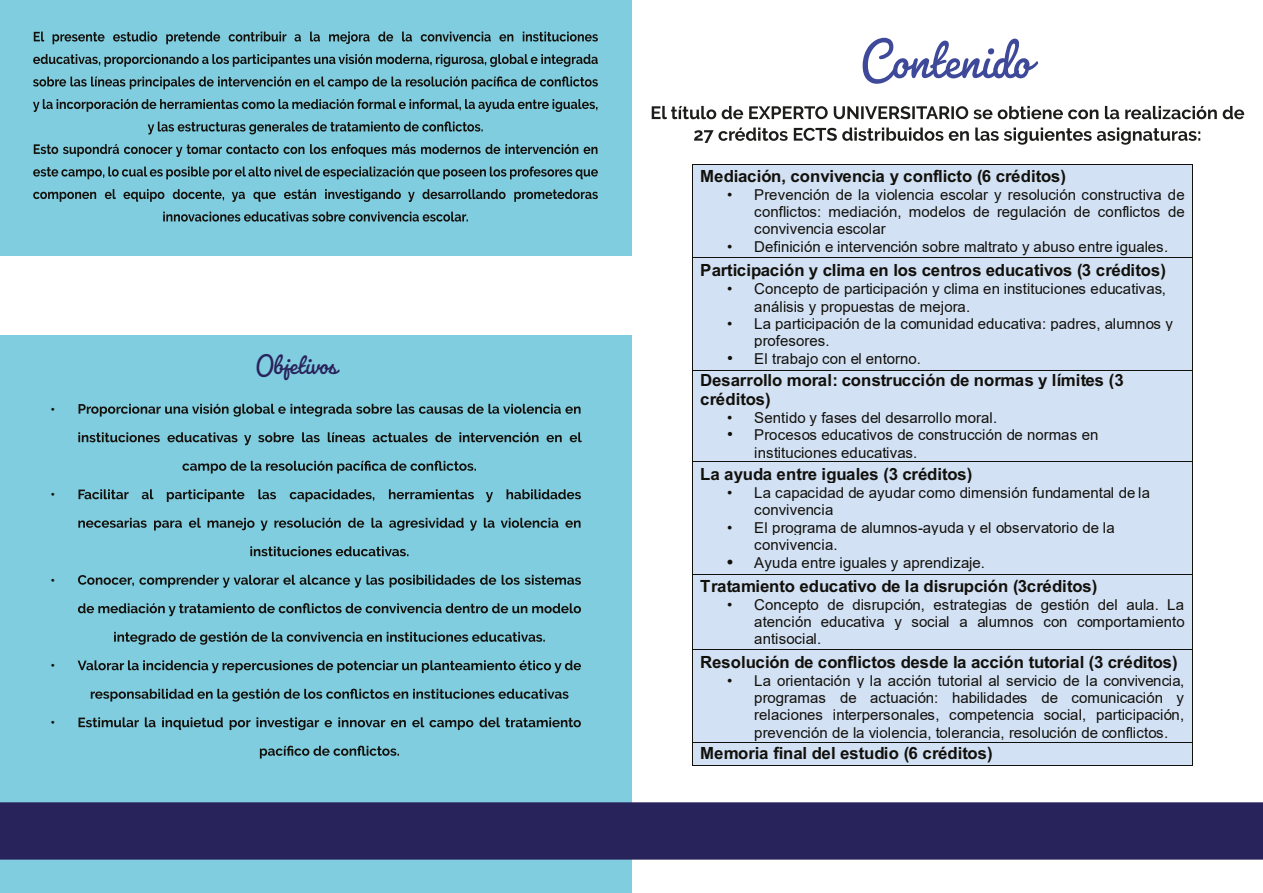
<style>
.page{position:relative;width:1263px;height:893px;background:#fff}
.page>*{position:absolute;margin:0;border:0;box-sizing:border-box;transform-origin:0 0}
.t1{font:60px "Pacifico";color:#3e4999;scale:.92 1}
.t2{font:30px "Pacifico";color:#29235c;scale:.92 1}
.t3{font:700 16.8px/19.2px "Arial";letter-spacing:-.005em;color:#12100b}
.t4{font:15px/17.4px "Arial";letter-spacing:.005em;color:#12100b}
.t5{font:700 13.5px "Raleway";color:#13110c}
.s1{font-size:16.8px}
.s2{font-weight:700;font-size:16.8px}
</style>
<div class="page">
<div style="left:0;top:0;width:631px;height:893px;background:#81cde0"></div>
<div style="left:0;top:257px;width:661px;height:78px;background:#fff"></div>
<svg style="left:79px;top:404px;width:501px;height:13px"></svg>
<svg style="left:78px;top:432px;width:504px;height:13px"></svg>
<svg style="left:182px;top:461px;width:294px;height:12px"></svg>
<svg style="left:79px;top:489px;width:502px;height:13px"></svg>
<svg style="left:78px;top:518px;width:502px;height:13px"></svg>
<svg style="left:250px;top:546px;width:158px;height:10px"></svg>
<svg style="left:78px;top:575px;width:503px;height:13px"></svg>
<svg style="left:78px;top:603px;width:503px;height:13px"></svg>
<svg style="left:114px;top:632px;width:431px;height:13px"></svg>
<svg style="left:78px;top:660px;width:503px;height:13px"></svg>
<svg style="left:91px;top:689px;width:477px;height:13px"></svg>
<svg style="left:79px;top:717px;width:502px;height:13px"></svg>
<svg style="left:260px;top:746px;width:139px;height:12px"></svg>
<div style="left:0;top:802px;width:1263px;height:58px;background:#29235c"></div>
<svg style="left:652px;top:106px;width:592px;height:13px"></svg>
<svg style="left:694px;top:128px;width:506px;height:17px"></svg>
<svg style="left:34px;top:32px;width:564px;height:12px"></svg>
<svg style="left:33px;top:54px;width:565px;height:13px"></svg>
<svg style="left:33px;top:76px;width:565px;height:13px"></svg>
<svg style="left:33px;top:99px;width:564px;height:13px"></svg>
<svg style="left:148px;top:121px;width:335px;height:14px"></svg>
<svg style="left:34px;top:144px;width:563px;height:13px"></svg>
<svg style="left:33px;top:166px;width:565px;height:13px"></svg>
<svg style="left:33px;top:189px;width:565px;height:13px"></svg>
<svg style="left:163px;top:212px;width:305px;height:10px"></svg>
<div style="left:692px;top:165px;width:500px;height:92px;background:#d2e1f4"></div>
<hr style="left:692px;top:164px;width:500px;height:1px;background:#12100b">
<hr style="left:692px;top:165px;width:1px;height:92px;background:#12100b">
<hr style="left:1192px;top:165px;width:1px;height:92px;background:#12100b">
<div style="left:692px;top:258px;width:500px;height:112px;background:#d2e1f4"></div>
<hr style="left:692px;top:257px;width:500px;height:1px;background:#12100b">
<hr style="left:692px;top:258px;width:1px;height:112px;background:#12100b">
<hr style="left:1192px;top:258px;width:1px;height:112px;background:#12100b">
<div style="left:692px;top:371px;width:500px;height:19px;background:#d2e1f4"></div>
<div style="left:692px;top:390px;width:500px;height:19px;background:#d2e1f4"></div>
<div style="left:692px;top:409px;width:500px;height:17px;background:#d2e1f4"></div>
<div style="left:692px;top:426px;width:500px;height:18px;background:#d2e1f4"></div>
<div style="left:692px;top:444px;width:500px;height:17px;background:#d2e1f4"></div>
<hr style="left:692px;top:370px;width:500px;height:1px;background:#12100b">
<hr style="left:692px;top:371px;width:1px;height:90px;background:#12100b">
<hr style="left:1192px;top:371px;width:1px;height:90px;background:#12100b">
<div style="left:692px;top:462px;width:500px;height:112px;background:#d2e1f4"></div>
<hr style="left:692px;top:461px;width:500px;height:1px;background:#12100b">
<hr style="left:692px;top:462px;width:1px;height:112px;background:#12100b">
<hr style="left:1192px;top:462px;width:1px;height:112px;background:#12100b">
<div style="left:692px;top:575px;width:500px;height:75px;background:#d2e1f4"></div>
<hr style="left:692px;top:574px;width:500px;height:1px;background:#12100b">
<hr style="left:692px;top:575px;width:1px;height:75px;background:#12100b">
<hr style="left:1192px;top:575px;width:1px;height:75px;background:#12100b">
<div style="left:692px;top:650px;width:500px;height:93px;background:#d2e1f4"></div>
<hr style="left:692px;top:650px;width:500px;height:1px;background:#12100b">
<hr style="left:692px;top:650px;width:1px;height:93px;background:#12100b">
<hr style="left:1192px;top:650px;width:1px;height:93px;background:#12100b">
<div style="left:692px;top:744px;width:500px;height:20px;background:#d2e1f4"></div>
<hr style="left:692px;top:743px;width:500px;height:1px;background:#12100b">
<svg style="left:692px;top:744px;width:1px;height:21px"></svg>
<hr style="left:692px;top:765px;width:500px;height:1px;background:#12100b">
<svg style="left:1192px;top:743px;width:1px;height:23px"></svg>
<p class="t5" style="left:51px;top:401px;width:6px">•</p>
<p class="t5" style="left:51px;top:487px;width:6px">•</p>
<p class="t5" style="left:51px;top:572px;width:6px">•</p>
<p class="t5" style="left:51px;top:658px;width:6px">•</p>
<p class="t5" style="left:51px;top:715px;width:6px">•</p>
<h2 class="t2" style="left:255px;top:346px;width:90px">Objetivos</h2>
<h1 class="t1" style="left:859px;top:22px;width:188px">Contenido</h1>
<p class="t3" style="left:700px;top:167px;width:367px">Mediación, convivencia y conflicto (6 créditos)</p>
<p class="t4" style="left:754px;top:186px;width:432px;text-align:justify;text-indent:-27px">• Prevención de la violencia escolar y resolución constructiva de conflictos: mediación, modelos de regulación de conflictos de convivencia escolar</p>
<p class="t4" style="left:727px;top:238px;width:442px">• Definición e intervención sobre maltrato y abuso entre iguales.</p>
<p class="t3" style="left:700px;top:261px;width:467px">Participación y clima en los centros educativos (3 créditos)</p>
<p class="t4" style="left:754px;top:280px;width:413px;text-indent:-27px">• Concepto de participación y clima en instituciones educativas, análisis y propuestas de mejora.</p>
<p class="t4" style="left:754px;top:314px;width:420px;text-indent:-27px">• La participación de la comunidad educativa: padres, alumnos y profesores.</p>
<p class="t4" style="left:727px;top:350px;width:195px"><span class="s1">•</span> El trabajo con el entorno.</p>
<p class="t3" style="left:700px;top:371px;width:425px">Desarrollo moral: construcción de normas y límites (3 créditos)</p>
<p class="t4" style="left:727px;top:409px;width:271px">• Sentido y fases del desarrollo moral.</p>
<p class="t4" style="left:754px;top:426px;width:346px;text-indent:-27px"><span class="s1">•</span> Procesos educativos de construcción de normas en instituciones educativas.</p>
<p class="t3" style="left:700px;top:464px;width:274px">La ayuda entre iguales (3 créditos)</p>
<p class="t4" style="left:754px;top:484px;width:397px;text-indent:-27px">• La capacidad de ayudar como dimensión fundamental de la convivencia</p>
<p class="t4" style="left:754px;top:518px;width:362px;text-indent:-27px">• El programa de alumnos-ayuda y el observatorio de la convivencia.</p>
<p class="t4" style="left:727px;top:554px;width:259px"><span class="s2">•</span> Ayuda entre iguales y aprendizaje.</p>
<p class="t3" style="left:700px;top:577px;width:398px">Tratamiento educativo de la disrupción (3créditos)</p>
<p class="t4" style="left:754px;top:596px;width:432px;text-align:justify;text-indent:-27px">• Concepto de disrupción, estrategias de gestión del aula. La atención educativa y social a alumnos con comportamiento antisocial.</p>
<p class="t3" style="left:700px;top:652px;width:479px">Resolución de conflictos desde la acción tutorial (3 créditos)</p>
<p class="t4" style="left:754px;top:671px;width:432px;text-align:justify;text-indent:-27px">• La orientación y la acción tutorial al servicio de la convivencia, programas de actuación: habilidades de comunicación y relaciones interpersonales, competencia social, participación, prevención de la violencia, tolerancia, resolución de conflictos.</p>
<p class="t3" style="left:700px;top:744px;width:294px">Memoria final del estudio (6 créditos)</p>
</div>
